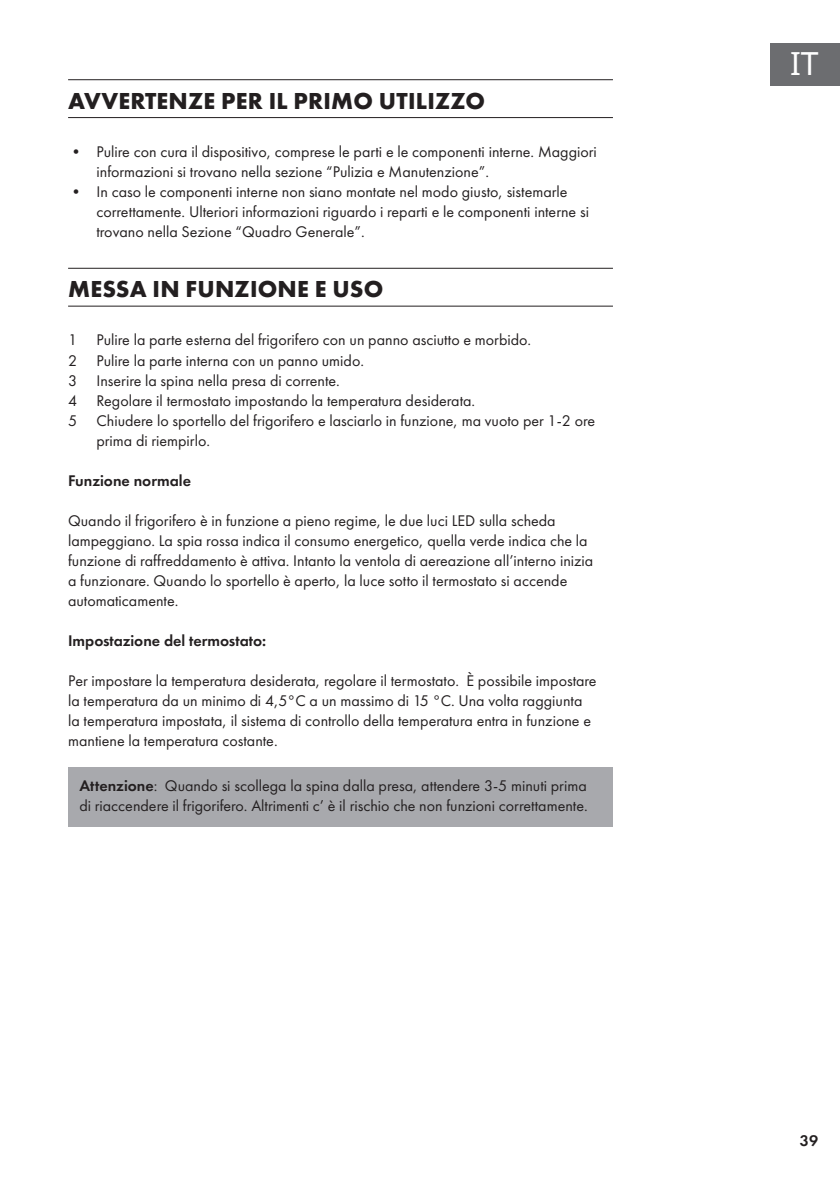
<style>
.page{position:relative;width:840px;height:1191px;background:#fff}
.page>*{position:absolute;margin:0;border:0;box-sizing:border-box;transform-origin:0 0}
.t1{font:32px "Noto Sans";color:#fff}
.t2{font:700 24px "Futura PTW08";letter-spacing:.01em;color:#231f20}
.t3{font:16px/20px "Futura PTW08";color:#231f20}
.t4{font:600 16px "Futura PTW08";color:#231f20}
.s1{font-weight:600}
</style>
<div class="page">
<div style="left:770px;top:43px;width:69px;height:42px;background:#6c6d70"></div>
<hr style="left:68px;top:79px;width:544px;height:1px;background:#231f20">
<hr style="left:68px;top:117px;width:544px;height:1px;background:#231f20">
<hr style="left:68px;top:268px;width:544px;height:1px;background:#231f20">
<hr style="left:68px;top:306px;width:544px;height:1px;background:#231f20">
<div style="left:68px;top:767px;width:544px;height:59px;background:#a8a9ad"></div>
<h2 class="t2" style="left:68px;top:85px;width:418px">AVVERTENZE PER IL PRIMO UTILIZZO</h2>
<p class="t3" style="left:96px;top:141px;width:501px;text-indent:-28px">• Pulire con cura il dispositivo, comprese le parti e le componenti interne. Maggiori informazioni si trovano nella sezione “Pulizia e Manutenzione”.</p>
<p class="t3" style="left:96px;top:181px;width:493px;text-indent:-28px">• In caso le componenti interne non siano montate nel modo giusto, sistemarle correttamente. Ulteriori informazioni riguardo i reparti e le componenti interne si trovano nella Sezione “Quadro Generale”.</p>
<h2 class="t2" style="left:68px;top:274px;width:316px">MESSA IN FUNZIONE E USO</h2>
<p class="t3" style="left:68px;top:330px;width:464px">1 Pulire la parte esterna del frigorifero con un panno asciutto e morbido.</p>
<p class="t3" style="left:68px;top:350px;width:297px">2 Pulire la parte interna con un panno umido.</p>
<p class="t3" style="left:68px;top:370px;width:273px">3 Inserire la spina nella presa di corrente.</p>
<p class="t3" style="left:68px;top:390px;width:408px">4 Regolare il termostato impostando la temperatura desiderata.</p>
<p class="t3" style="left:68px;top:410px;width:528px">5 Chiudere lo sportello del frigorifero e lasciarlo in funzione, ma vuoto per 1-2 ore</p>
<p class="t3" style="left:96px;top:430px;width:115px">prima di riempirlo.</p>
<p class="t4" style="left:68px;top:470px;width:124px">Funzione normale</p>
<p class="t3" style="left:68px;top:510px;width:526px">Quando il frigorifero è in funzione a pieno regime, le due luci LED sulla scheda lampeggiano. La spia rossa indica il consumo energetico, quella verde indica che la funzione di raffreddamento è attiva. Intanto la ventola di aereazione all’interno inizia a funzionare. Quando lo sportello è aperto, la luce sotto il termostato si accende automaticamente.</p>
<p class="t4" style="left:68px;top:630px;width:200px">Impostazione del termostato:</p>
<p class="t3" style="left:68px;top:670px;width:529px">Per impostare la temperatura desiderata, regolare il termostato. È possibile impostare la temperatura da un minimo di 4,5°C a un massimo di 15 °C. Una volta raggiunta la temperatura impostata, il sistema di controllo della temperatura entra in funzione e mantiene la temperatura costante.</p>
<p class="t3" style="left:79px;top:776px;width:509px"><span class="s1">Attenzione</span>: Quando si scollega la spina dalla presa, attendere 3-5 minuti prima di riaccendere il frigorifero. Altrimenti c’ è il rischio che non funzioni correttamente.</p>
<h1 class="t1" style="left:789px;top:41px;width:30px">IT</h1>
<p class="t4" style="left:799px;top:1130px;width:20px">39</p>
</div>
